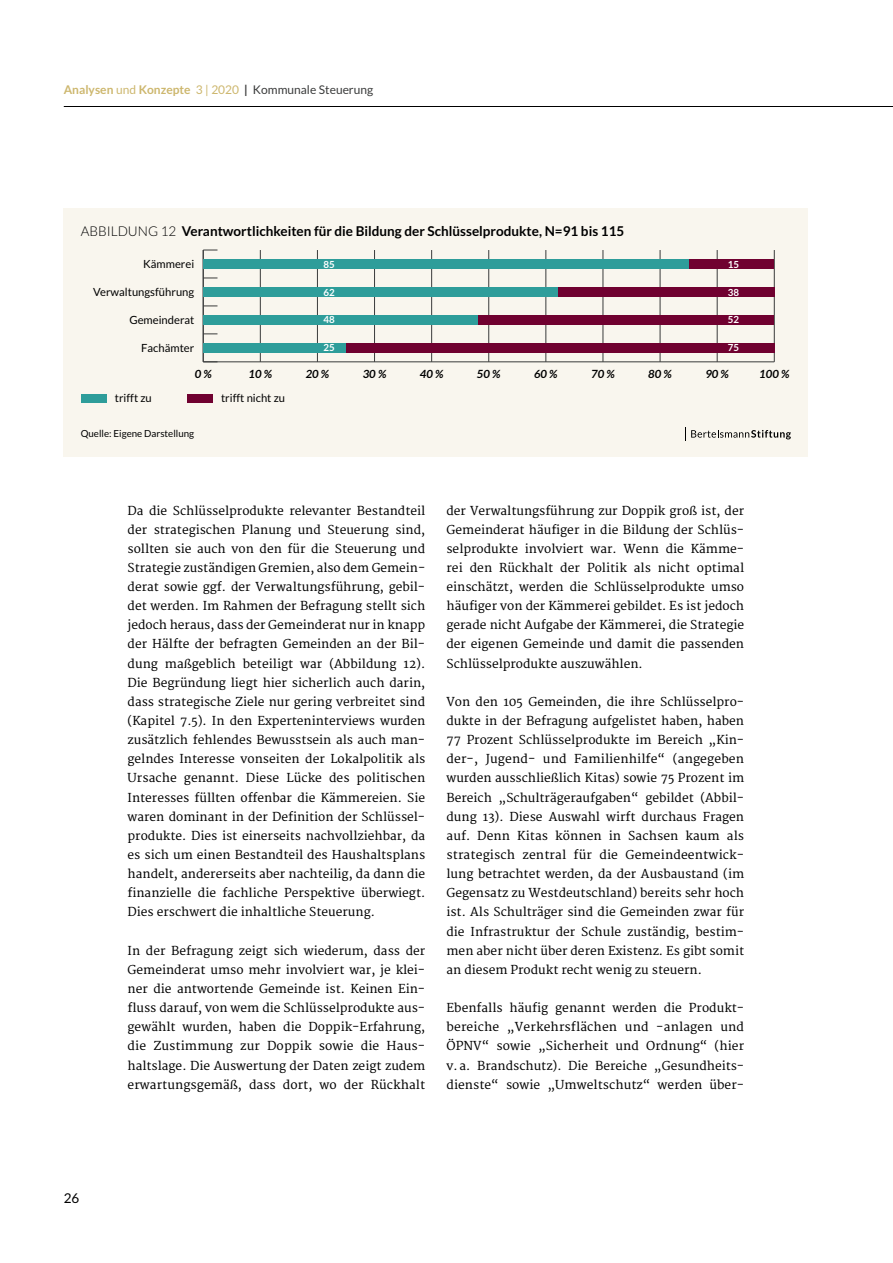
<style>
.page{position:relative;width:893px;height:1263px;background:#fff}
.page>*{position:absolute;margin:0;border:0;box-sizing:border-box;transform-origin:0 0}
.t1{font:700 13.5px "Lato";color:#000}
.t2{font:13.5px "Lato";color:#000}
.t3{font:12px/19.2px "Merriweather";color:#000;text-align:justify}
.t4{font:12px "Lato";color:#3a3b3b}
.t5{font:11.25px "Lato";color:#000}
.t6{font:italic 700 11.25px "Lato";color:#000}
.t7{font:9.75px "Lato";color:#000}
.t8{font:700 9.75px "Lato";color:#fff}
.s1{font-weight:700;color:#cdb76e}
.s2{color:#cdb76e}
.s3{font-weight:700}
.s4{font-weight:300}
</style>
<div class="page">
<hr style="left:64px;top:106px;width:829px;height:1px;background:#000">
<div style="left:64px;top:208px;width:744px;height:249px;background:#f9f6ee"></div>
<div style="left:187px;top:395px;width:26px;height:8px;background:#700130"></div>
<div style="left:81px;top:395px;width:25px;height:8px;background:#2e9d9a"></div>
<hr style="left:203px;top:362px;width:571px;height:1px;background:#3a3b3b">
<hr style="left:260px;top:250px;width:1px;height:112px;background:#3a3b3b">
<hr style="left:317px;top:250px;width:1px;height:112px;background:#3a3b3b">
<hr style="left:374px;top:250px;width:1px;height:112px;background:#3a3b3b">
<hr style="left:431px;top:250px;width:1px;height:112px;background:#3a3b3b">
<hr style="left:488px;top:250px;width:1px;height:112px;background:#3a3b3b">
<hr style="left:546px;top:250px;width:1px;height:112px;background:#3a3b3b">
<hr style="left:603px;top:250px;width:1px;height:112px;background:#3a3b3b">
<hr style="left:660px;top:250px;width:1px;height:112px;background:#3a3b3b">
<hr style="left:717px;top:250px;width:1px;height:112px;background:#3a3b3b">
<hr style="left:774px;top:250px;width:1px;height:112px;background:#3a3b3b">
<hr style="left:203px;top:250px;width:1px;height:112px;background:#3a3b3b">
<svg style="left:203px;top:362px;width:14px;height:1px"></svg>
<svg style="left:204px;top:334px;width:13px;height:1px"></svg>
<svg style="left:204px;top:306px;width:13px;height:1px"></svg>
<svg style="left:204px;top:278px;width:13px;height:1px"></svg>
<svg style="left:204px;top:250px;width:13px;height:1px"></svg>
<div style="left:689px;top:259px;width:85px;height:10px;background:#700130"></div>
<div style="left:557px;top:287px;width:217px;height:10px;background:#700130"></div>
<div style="left:477px;top:315px;width:297px;height:10px;background:#700130"></div>
<div style="left:346px;top:343px;width:428px;height:10px;background:#700130"></div>
<div style="left:203px;top:259px;width:486px;height:10px;background:#2e9d9a"></div>
<div style="left:203px;top:287px;width:354px;height:10px;background:#2e9d9a"></div>
<div style="left:203px;top:315px;width:274px;height:10px;background:#2e9d9a"></div>
<div style="left:203px;top:343px;width:143px;height:10px;background:#2e9d9a"></div>
<svg style="left:685px;top:427px;width:106px;height:13px"></svg>
<p class="t4" style="left:64px;top:83px;width:311px"><span class="s1">Analysen</span> <span class="s2">und</span> <span class="s1">Konzepte</span> <span class="s2">3 | 2020</span> <span class="s3">|</span> Kommunale Steuerung</p>
<p class="t1" style="left:81px;top:224px;width:545px"><span class="s4">ABBILDUNG 12</span> Verantwortlichkeiten für die Bildung der Schlüsselprodukte, N=91 bis 115</p>
<p class="t5" style="left:143px;top:258px;width:53px">Kämmerei</p>
<p class="t8" style="left:323px;top:258px;width:13px">85</p>
<p class="t8" style="left:728px;top:258px;width:13px">15</p>
<p class="t5" style="left:93px;top:285px;width:103px">Verwaltungsführung</p>
<p class="t8" style="left:323px;top:286px;width:13px">62</p>
<p class="t8" style="left:728px;top:286px;width:13px">38</p>
<p class="t5" style="left:129px;top:313px;width:66px">Gemeinderat</p>
<p class="t8" style="left:323px;top:314px;width:13px">48</p>
<p class="t8" style="left:728px;top:314px;width:13px">52</p>
<p class="t5" style="left:141px;top:341px;width:55px">Fachämter</p>
<p class="t8" style="left:323px;top:342px;width:13px">25</p>
<p class="t8" style="left:728px;top:342px;width:13px">75</p>
<p class="t6" style="left:195px;top:367px;width:19px">0 %</p>
<p class="t6" style="left:249px;top:367px;width:25px">10 %</p>
<p class="t6" style="left:306px;top:367px;width:25px">20 %</p>
<p class="t6" style="left:363px;top:367px;width:25px">30 %</p>
<p class="t6" style="left:420px;top:367px;width:25px">40 %</p>
<p class="t6" style="left:477px;top:367px;width:25px">50 %</p>
<p class="t6" style="left:534px;top:367px;width:25px">60 %</p>
<p class="t6" style="left:591px;top:367px;width:25px">70 %</p>
<p class="t6" style="left:648px;top:367px;width:25px">80 %</p>
<p class="t6" style="left:705px;top:367px;width:25px">90 %</p>
<p class="t6" style="left:759px;top:367px;width:32px">100 %</p>
<p class="t5" style="left:115px;top:392px;width:39px">trifft zu</p>
<p class="t5" style="left:221px;top:392px;width:66px">trifft nicht zu</p>
<p class="t7" style="left:81px;top:428px;width:115px">Quelle: Eigene Darstellung</p>
<p class="t3" style="left:128px;top:501px;width:299px">Da die Schlüsselprodukte relevanter Bestandteil der strategischen Planung und Steuerung sind, sollten sie auch von den für die Steuerung und Strategie zuständigen Gremien, also dem Gemein&shy;derat sowie ggf. der Verwaltungsführung, gebil&shy;det werden. Im Rahmen der Befragung stellt sich jedoch heraus, dass der Gemeinderat nur in knapp der Hälfte der befragten Gemeinden an der Bil&shy;dung maßgeblich beteiligt war (Abbildung 12).<br>Die Begründung liegt hier sicherlich auch darin, dass strategische Ziele nur gering verbreitet sind (Kapitel 7.5). In den Experteninterviews wurden zusätzlich fehlendes Bewusstsein als auch man&shy;gelndes Interesse vonseiten der Lokalpolitik als Ursache genannt. Diese Lücke des politischen Interesses füllten offenbar die Kämmereien. Sie waren dominant in der Definition der Schlüssel&shy;produkte. Dies ist einerseits nachvollziehbar, da es sich um einen Bestandteil des Haushaltsplans handelt, andererseits aber nachteilig, da dann die finanzielle die fachliche Perspektive überwiegt.<br>Dies erschwert die inhaltliche Steuerung.</p>
<p class="t3" style="left:128px;top:941px;width:299px">In der Befragung zeigt sich wiederum, dass der Gemeinderat umso mehr involviert war, je klei&shy;ner die antwortende Gemeinde ist. Keinen Ein&shy;fluss darauf, von wem die Schlüsselprodukte aus&shy;gewählt wurden, haben die Doppik-Erfahrung, die Zustimmung zur Doppik sowie die Haus&shy;haltslage. Die Auswertung der Daten zeigt zudem erwartungsgemäß, dass dort, wo der Rückhalt</p>
<p class="t3" style="left:446px;top:501px;width:299px">der Verwaltungsführung zur Doppik groß ist, der Gemeinderat häufiger in die Bildung der Schlüs&shy;selprodukte involviert war. Wenn die Kämme&shy;rei den Rückhalt der Politik als nicht optimal einschätzt, werden die Schlüsselprodukte umso häufiger von der Kämmerei gebildet. Es ist jedoch gerade nicht Aufgabe der Kämmerei, die Strategie der eigenen Gemeinde und damit die passenden Schlüsselprodukte auszuwählen.</p>
<p class="t3" style="left:446px;top:692px;width:299px">Von den 105 Gemeinden, die ihre Schlüsselpro&shy;dukte in der Befragung aufgelistet haben, haben 77 Prozent Schlüsselprodukte im Bereich „Kin&shy;der-, Jugend- und Familienhilfe“ (angegeben wurden ausschließlich Kitas) sowie 75 Prozent im Bereich „Schulträgeraufgaben“ gebildet (Abbil&shy;dung 13). Diese Auswahl wirft durchaus Fragen auf. Denn Kitas können in Sachsen kaum als strategisch zentral für die Gemeindeentwick&shy;lung betrachtet werden, da der Ausbaustand (im Gegensatz zu Westdeutschland) bereits sehr hoch ist. Als Schulträger sind die Gemeinden zwar für die Infrastruktur der Schule zuständig, bestim&shy;men aber nicht über deren Existenz. Es gibt somit an diesem Produkt recht wenig zu steuern.</p>
<p class="t3" style="left:446px;top:999px;width:299px">Ebenfalls häufig genannt werden die Produkt&shy;bereiche „Verkehrsflächen und -anlagen und ÖPNV“ sowie „Sicherheit und Ordnung“ (hier v. a. Brandschutz). Die Bereiche „Gesundheits&shy;dienste“ sowie „Umweltschutz“ werden über-</p>
<p class="t2" style="left:64px;top:1191px;width:17px">26</p>
</div>
